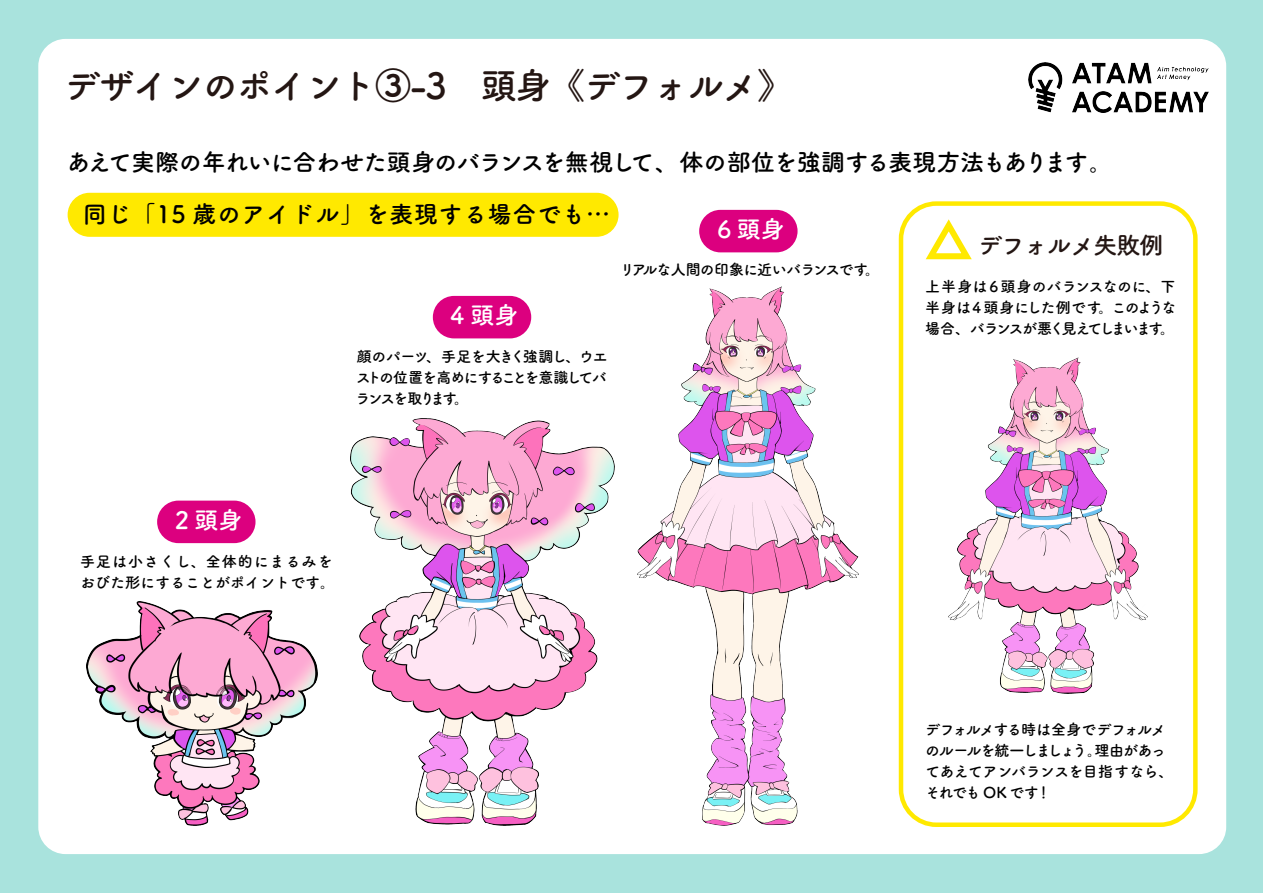
<style>
.page{position:relative;width:1263px;height:893px;background:#fff}
.page>*{position:absolute;margin:0;border:0;box-sizing:border-box;transform-origin:0 0}
.t1{font:36px "Tsuku A Rd Gothic Std B";letter-spacing:-.04em;color:#241613}
.t2{font:24px "Tsuku A Rd Gothic Std B";letter-spacing:-.025em;color:#000}
.t3{font:24px "Tsuku A Rd Gothic Std B";letter-spacing:.025em;color:#000}
.t4{font:24px "Tsuku A Rd Gothic Std B";color:#fff}
.t5{font:24px "Tsuku A Rd Gothic Std B";letter-spacing:-.04em;color:#241613}
.t6{font:15px/21px "Tsuku A Rd Gothic Std B";letter-spacing:-.055em;color:#000;text-align:justify}
.t7{font:15px/21px "Tsuku A Rd Gothic Std B";color:#000}
</style>
<div class="page">
<div style="left:1px;top:0;width:1262px;height:893px;background:#a9e3dd"></div>
<div style="left:38px;top:39px;width:1188px;height:815px;background:#fff;border-radius:27px"></div>
<img style="left:1029px;top:62px;width:180px;height:50px">
<div style="left:68px;top:194px;width:550px;height:42px;background:#ffe900;border-radius:21px"></div>
<div style="left:68px;top:193px;width:550px;height:44px;border:2px solid #ffe900;border-radius:21px"></div>
<img style="left:948px;top:357px;width:200px;height:337px">
<svg style="left:925px;top:219px;width:47px;height:41px"></svg>
<div style="left:899px;top:201px;width:298px;height:626px;border:4px solid #ffe900;border-radius:35px"></div>
<img style="left:86px;top:601px;width:232px;height:224px">
<img style="left:350px;top:418px;width:264px;height:407px">
<div style="left:157px;top:501px;width:98px;height:42px;background:#dc007f;border-radius:21px"></div>
<div style="left:433px;top:296px;width:98px;height:42px;background:#dc007f;border-radius:21px"></div>
<div style="left:699px;top:210px;width:98px;height:42px;background:#dc007f;border-radius:21px"></div>
<img style="left:637px;top:286px;width:221px;height:540px">
<h1 class="t1" style="left:64px;top:57px;width:730px">デザインのポイント③-3　頭身《デフォルメ》</h1>
<h2 class="t2" style="left:66px;top:143px;width:1048px">あえて実際の年れいに合わせた頭身のバランスを無視して、体の部位を強調する表現方法もあります。</h2>
<h2 class="t3" style="left:83px;top:196px;width:529px">同じ「15 歳のアイドル」を表現する場合でも…</h2>
<h2 class="t4" style="left:446px;top:297px;width:73px">４頭身</h2>
<p class="t6" style="left:356px;top:345px;width:254px">顔のパーツ、手足を大きく強調し、ウエストの位置を高めにすることを意識してバランスを取ります。</p>
<h2 class="t4" style="left:712px;top:211px;width:74px">６頭身</h2>
<p class="t6" style="left:620px;top:258px;width:262px">リアルな人間の印象に近いバランスです。</p>
<h2 class="t4" style="left:170px;top:501px;width:74px">２頭身</h2>
<p class="t7" style="left:80px;top:550px;width:256px">手足は小さくし、全体的にまるみをおびた形にすることがポイントです。</p>
<h2 class="t5" style="left:978px;top:226px;width:187px">デフォルメ失敗例</h2>
<p class="t6" style="left:925px;top:275px;width:253px">上半身は６頭身のバランスなのに、下半身は４頭身にした例です。このような場合、バランスが悪く見えてしまいます。</p>
<p class="t6" style="left:925px;top:718px;width:250px;text-align:left">デフォルメする時は全身でデフォルメのルールを統一しましょう。理由があってあえてアンバランスを目指すなら、それでも OK です！</p>
</div>
